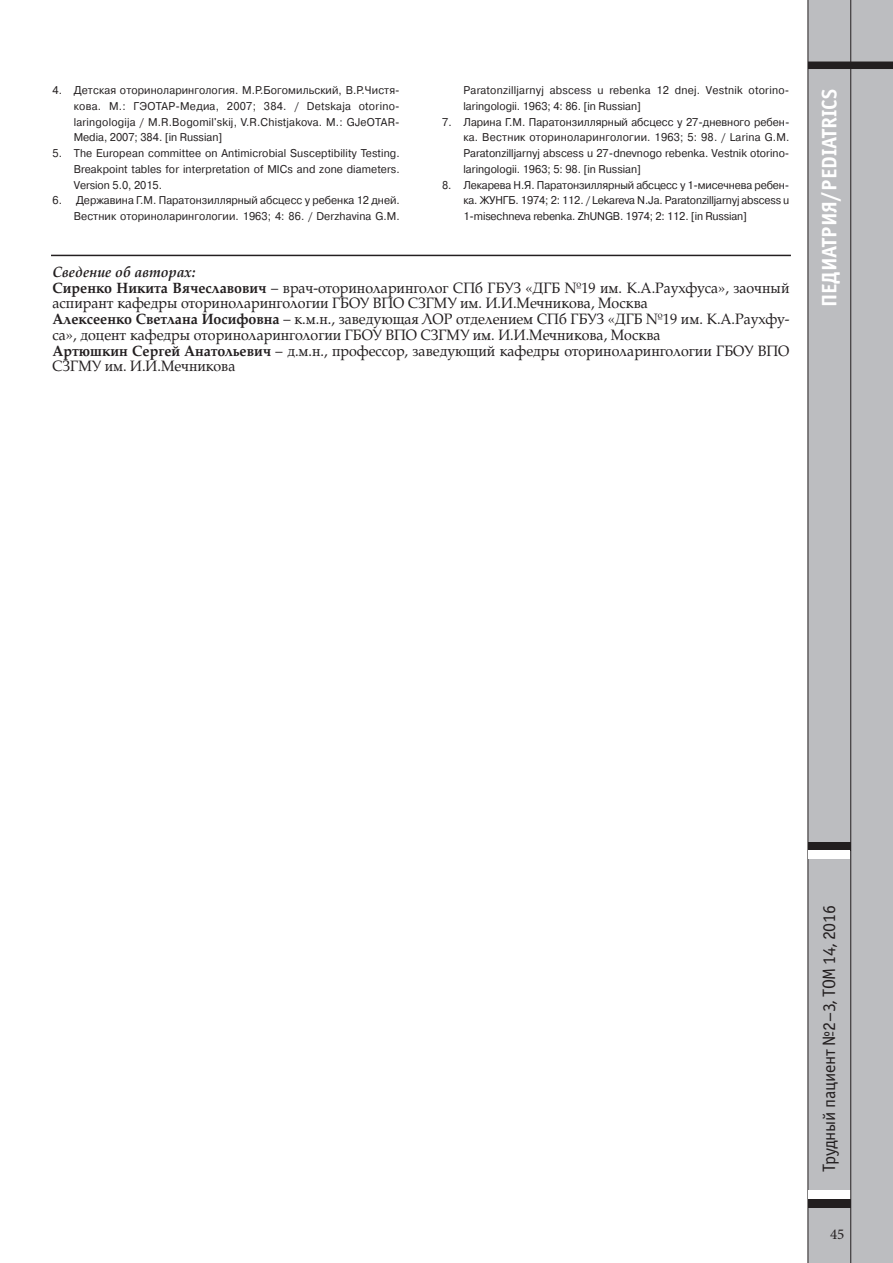
<style>
.page{position:relative;width:893px;height:1263px;background:#fff}
.page>*{position:absolute;margin:0;border:0;box-sizing:border-box;transform-origin:0 0}
.t1{font:700 21px "Officina Sans C";color:#fff}
.t2{font:18px "Officina Sans C";letter-spacing:-.015em;color:#231f20}
.t3{font:15px/15.8px "AG Palatial";color:#231f20;scale:.95 1}
.t4{font:15px "Minion Pro";color:#231f20}
.t5{font:11.25px/15.8px "Pragmatica C";color:#231f20;text-align:justify;scale:.95 1}
.t6{font:11.25px/15.8px "Pragmatica C";letter-spacing:.02em;color:#231f20;scale:.95 1}
.s1{font-weight:700;font-style:italic}
.s2{font-weight:700}
</style>
<div class="page">
<div style="left:808px;top:0;width:85px;height:1263px;background:#bcbdc0"></div>
<hr style="left:807px;top:0;width:1px;height:1263px;background:#231f20">
<div style="left:808px;top:62px;width:85px;height:7px;background:#231f20"></div>
<div style="left:808px;top:842px;width:42px;height:8px;background:#231f20"></div>
<div style="left:808px;top:850px;width:42px;height:9px;background:#fff"></div>
<div style="left:808px;top:1191px;width:42px;height:8px;background:#fff"></div>
<div style="left:808px;top:1199px;width:42px;height:9px;background:#231f20"></div>
<hr style="left:850px;top:0;width:1px;height:1263px;background:#231f20">
<hr style="left:51px;top:255px;width:740px;height:1px;background:#231f20">
<p class="t5" style="left:74px;top:82px;width:345px;text-indent:-21px">4. Детская оториноларингология. М.Р.Богомильский, В.Р.Чистя&shy;кова. М.: ГЭОТАР-Медиа, 2007; 384. / Detskaja otorino&shy;laringologija / M.R.Bogomil'skij, V.R.Chistjakova. M.: GJeOTAR-Media, 2007; 384. [in Russian]</p>
<p class="t5" style="left:74px;top:145px;width:345px;text-indent:-21px">5. The European committee on Antimicrobial Susceptibility Testing.<br>Breakpoint tables for interpretation of MICs and zone diameters.<br>Version 5.0, 2015.</p>
<p class="t5" style="left:53px;top:192px;width:367px;text-align:right">6. Державина Г.М. Паратонзиллярный абсцесс у ребенка 12 дней.<br>Вестник оториноларингологии. 1963; 4: 86. / Derzhavina G.M.</p>
<p class="t6" style="left:463px;top:82px;width:345px">Paratonzilljarnyj abscess u rebenka 12 dnej. Vestnik otorino&shy;laringologii. 1963; 4: 86. [in Russian]</p>
<p class="t5" style="left:463px;top:114px;width:345px;text-indent:-21px">7. Ларина Г.М. Паратонзиллярный абсцесс у 27-дневного ребен&shy;ка. Вестник оториноларингологии. 1963; 5: 98. / Larina G.M.<br>Paratonzilljarnyj abscess u 27-dnevnogo rebenka. Vestnik otorino&shy;laringologii. 1963; 5: 98. [in Russian]</p>
<p class="t5" style="left:463px;top:177px;width:345px;text-indent:-21px">8. Лекарева Н.Я. Паратонзиллярный абсцесс у 1-мисечнева ребен&shy;ка. ЖУНГБ. 1974; 2: 112. / Lekareva N.Ja. Paratonzilljarnyj abscess u 1-misechneva rebenka. ZhUNGB. 1974; 2: 112. [in Russian]</p>
<p class="t3" style="left:53px;top:264px;width:777px"><span class="s1">Сведение об авторах:<br></span><span class="s2">Сиренко Никита Вячеславович</span> – врач-оториноларинголог СПб ГБУЗ «ДГБ №19 им. К.А.Раухфуса», заочный аспирант кафедры оториноларингологии ГБОУ ВПО СЗГМУ им. И.И.Мечникова, Москва<br><span class="s2">Алексеенко Светлана Иосифовна</span> – к.м.н., заведующая ЛОР отделением СПб ГБУЗ «ДГБ №19 им. К.А.Раухфу&shy;са», доцент кафедры оториноларингологии ГБОУ ВПО СЗГМУ им. И.И.Мечникова, Москва<br><span class="s2">Артюшкин Сергей Анатольевич</span> – д.м.н., профессор, заведующий кафедры оториноларингологии ГБОУ ВПО СЗГМУ им. И.И.Мечникова</p>
<h1 class="t1" style="left:817px;top:307px;width:220px;rotate:-90deg">ПЕДИАТРИЯ/PEDIATRICS</h1>
<h2 class="t2" style="left:818px;top:1171px;width:268px;rotate:-90deg">Трудный пациент №2–3, ТОМ 14, 2016</h2>
<h3 class="t4" style="left:830px;top:1228px;width:16px">45</h3>
</div>
